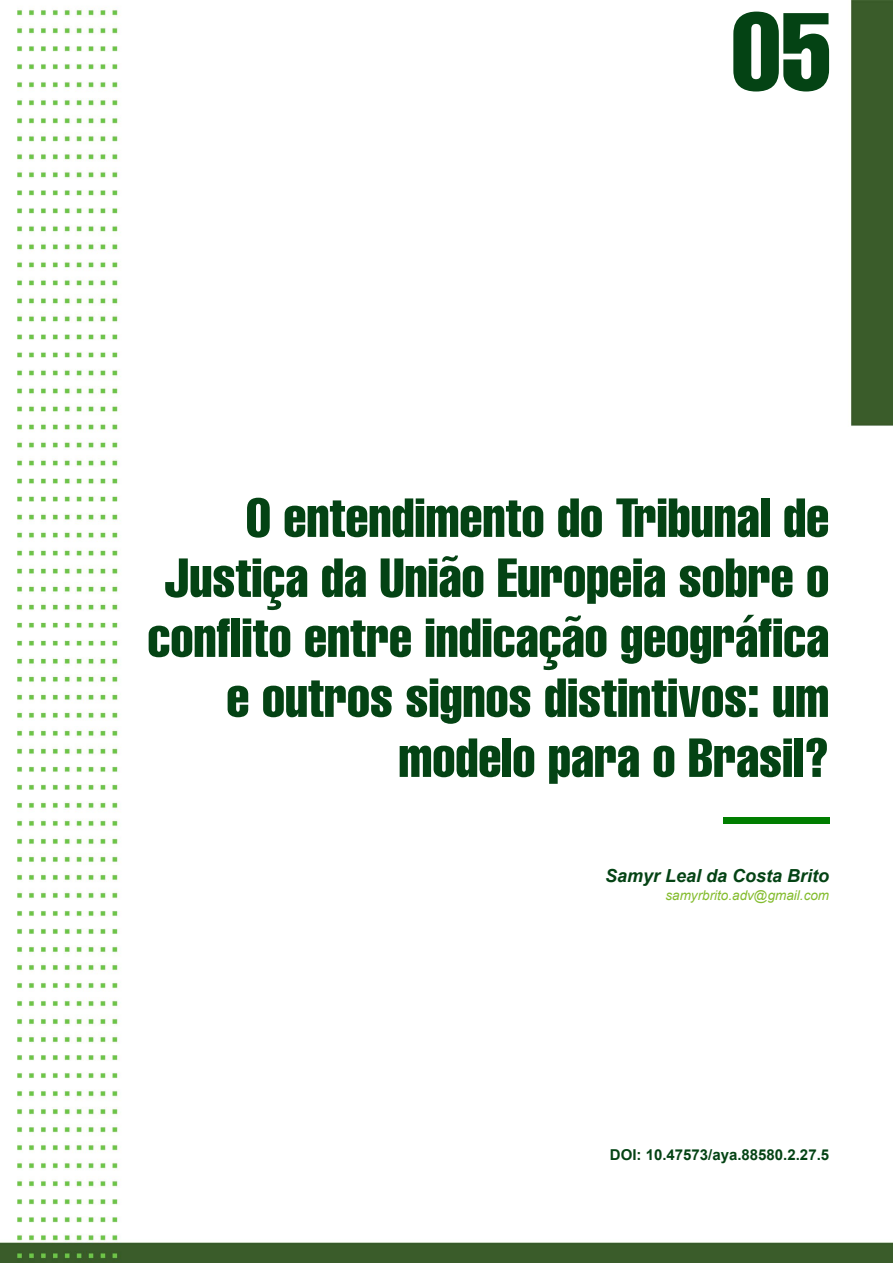
<style>
.page{position:relative;width:893px;height:1263px;background:#fff}
.page>*{position:absolute;margin:0;border:0;box-sizing:border-box;transform-origin:0 0}
.t1{font:extra-condensed 108px "Helvetica";color:#044314}
.t2{font:extra-condensed 54px/60px "Helvetica";color:#044314;text-align:right}
.t3{font:italic 700 18px "Arial";color:#044314}
.t4{font:700 15px "Arial";color:#044314}
.t5{font:italic 13.5px "Arial";color:#83bc2d}
</style>
<div class="page">
<img style="left:0;top:0;width:893px;height:1263px">
<div style="left:723px;top:817px;width:106px;height:7px;background:#007e00"></div>
<h1 class="t1" style="left:731px;top:-17px;width:102px">05</h1>
<p class="t2" style="left:147px;top:487px;width:683px">O entendimento do Tribunal de<br>Justiça da União Europeia sobre o conflito entre indicação geográfica e outros signos distintivos: um modelo para o Brasil?</p>
<p class="t3" style="left:605px;top:863px;width:226px">Samyr Leal da Costa Brito</p>
<p class="t5" style="left:665px;top:886px;width:165px">samyrbrito.adv@gmail.com</p>
<p class="t4" style="left:610px;top:1144px;width:221px">DOI: 10.47573/aya.88580.2.27.5</p>
</div>
